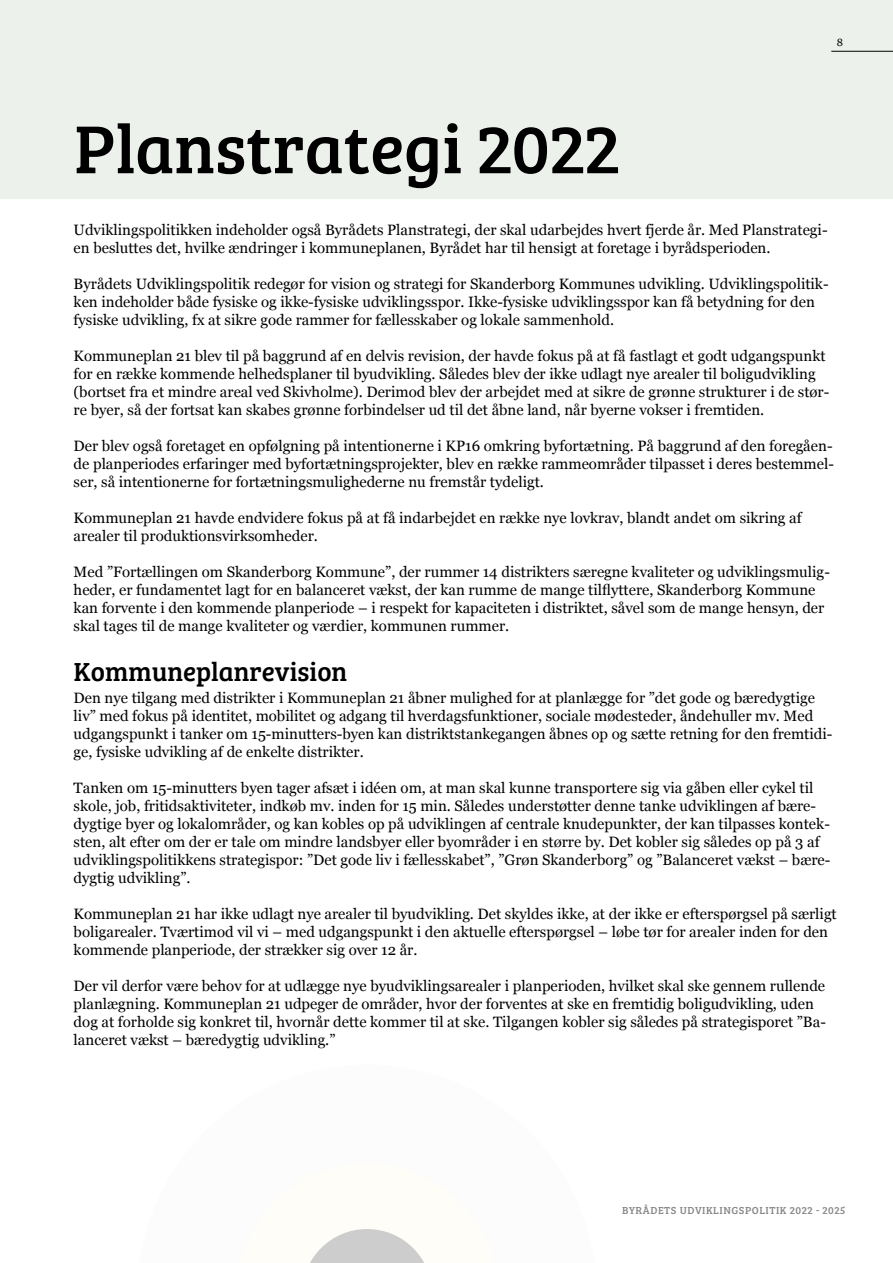
<style>
.page{position:relative;width:893px;height:1263px;background:#fff}
.page>*{position:absolute;margin:0;border:0;box-sizing:border-box;transform-origin:0 0}
.Planstrtegi_2022_ove{font:70.05px "Bree Serif";color:#000}
.Underoverskrfit{font:27px "Bree Serif";color:#000}
.Brød_10_pkt{font:15px/18px "Georgia";color:#000}
.t1{font:10.5px "Bree Serif";letter-spacing:.05em;color:#878787}
.t2{font:10.5px "Georgia";color:#000}
</style>
<div class="page">
<div style="left:0;top:0;width:893px;height:198px;background:#edf1ec"></div>
<hr style="left:831px;top:51px;width:62px;height:1px;background:#000">
<svg style="left:310px;top:1229px;width:115px;height:34px"></svg>
<p class="t2" style="left:837px;top:34px;width:8px">8</p>
<h1 class="Planstrtegi_2022_ove" style="left:74px;top:95px;width:547px">Planstrategi 2022</h1>
<p class="Brød_10_pkt" style="left:74px;top:220px;width:755px">Udviklingspolitikken indeholder også Byrådets Planstrategi, der skal udarbejdes hvert fjerde år. Med Planstrategi&shy;en besluttes det, hvilke ændringer i kommuneplanen, Byrådet har til hensigt at foretage i byrådsperioden.</p>
<p class="Brød_10_pkt" style="left:74px;top:274px;width:756px">Byrådets Udviklingspolitik redegør for vision og strategi for Skanderborg Kommunes udvikling. Udviklingspolitik&shy;ken indeholder både fysiske og ikke-fysiske udviklingsspor. Ikke-fysiske udviklingsspor kan få betydning for den fysiske udvikling, fx at sikre gode rammer for fællesskaber og lokale sammenhold.</p>
<p class="Brød_10_pkt" style="left:74px;top:346px;width:757px">Kommuneplan 21 blev til på baggrund af en delvis revision, der havde fokus på at få fastlagt et godt udgangspunkt for en række kommende helhedsplaner til byudvikling. Således blev der ikke udlagt nye arealer til boligudvikling (bortset fra et mindre areal ved Skivholme). Derimod blev der arbejdet med at sikre de grønne strukturer i de stør&shy;re byer, så der fortsat kan skabes grønne forbindelser ud til det åbne land, når byerne vokser i fremtiden.</p>
<p class="Brød_10_pkt" style="left:74px;top:436px;width:762px;text-align:justify">Der blev også foretaget en opfølgning på intentionerne i KP16 omkring byfortætning. På baggrund af den foregåen&shy;de planperiodes erfaringer med byfortætningsprojekter, blev en række rammeområder tilpasset i deres bestemmel&shy;ser, så intentionerne for fortætningsmulighederne nu fremstår tydeligt.</p>
<p class="Brød_10_pkt" style="left:74px;top:508px;width:729px">Kommuneplan 21 havde endvidere fokus på at få indarbejdet en række nye lovkrav, blandt andet om sikring af arealer til produktionsvirksomheder.</p>
<p class="Brød_10_pkt" style="left:74px;top:562px;width:758px">Med ”Fortællingen om Skanderborg Kommune”, der rummer 14 distrikters særegne kvaliteter og udviklingsmulig&shy;heder, er fundamentet lagt for en balanceret vækst, der kan rumme de mange tilflyttere, Skanderborg Kommune kan forvente i den kommende planperiode – i respekt for kapaciteten i distriktet, såvel som de mange hensyn, der skal tages til de mange kvaliteter og værdier, kommunen rummer.</p>
<h1 class="Underoverskrfit" style="left:74px;top:651px;width:275px">Kommuneplanrevision</h1>
<p class="Brød_10_pkt" style="left:74px;top:688px;width:760px">Den nye tilgang med distrikter i Kommuneplan 21 åbner mulighed for at planlægge for ”det gode og bæredygtige liv” med fokus på identitet, mobilitet og adgang til hverdagsfunktioner, sociale mødesteder, åndehuller mv. Med udgangspunkt i tanker om 15-minutters-byen kan distriktstankegangen åbnes op og sætte retning for den fremtidi&shy;ge, fysiske udvikling af de enkelte distrikter.</p>
<p class="Brød_10_pkt" style="left:74px;top:778px;width:758px">Tanken om 15-minutters byen tager afsæt i idéen om, at man skal kunne transportere sig via gåben eller cykel til skole, job, fritidsaktiviteter, indkøb mv. inden for 15 min. Således understøtter denne tanke udviklingen af bære&shy;dygtige byer og lokalområder, og kan kobles op på udviklingen af centrale knudepunkter, der kan tilpasses kontek&shy;sten, alt efter om der er tale om mindre landsbyer eller byområder i en større by. Det kobler sig således op på 3 af udviklingspolitikkens strategispor: ”Det gode liv i fællesskabet”, ”Grøn Skanderborg” og ”Balanceret vækst – bære&shy;dygtig udvikling”.</p>
<p class="Brød_10_pkt" style="left:74px;top:904px;width:765px">Kommuneplan 21 har ikke udlagt nye arealer til byudvikling. Det skyldes ikke, at der ikke er efterspørgsel på særligt boligarealer. Tværtimod vil vi – med udgangspunkt i den aktuelle efterspørgsel – løbe tør for arealer inden for den kommende planperiode, der strækker sig over 12 år.</p>
<p class="Brød_10_pkt" style="left:74px;top:976px;width:754px">Der vil derfor være behov for at udlægge nye byudviklingsarealer i planperioden, hvilket skal ske gennem rullende planlægning. Kommuneplan 21 udpeger de områder, hvor der forventes at ske en fremtidig boligudvikling, uden dog at forholde sig konkret til, hvornår dette kommer til at ske. Tilgangen kobler sig således på strategisporet ”Ba&shy;lanceret vækst – bæredygtig udvikling.”</p>
<p class="t1" style="left:622px;top:1202px;width:225px">BYRÅDETS UDVIKLINGSPOLITIK 2022 - 2025</p>
</div>
